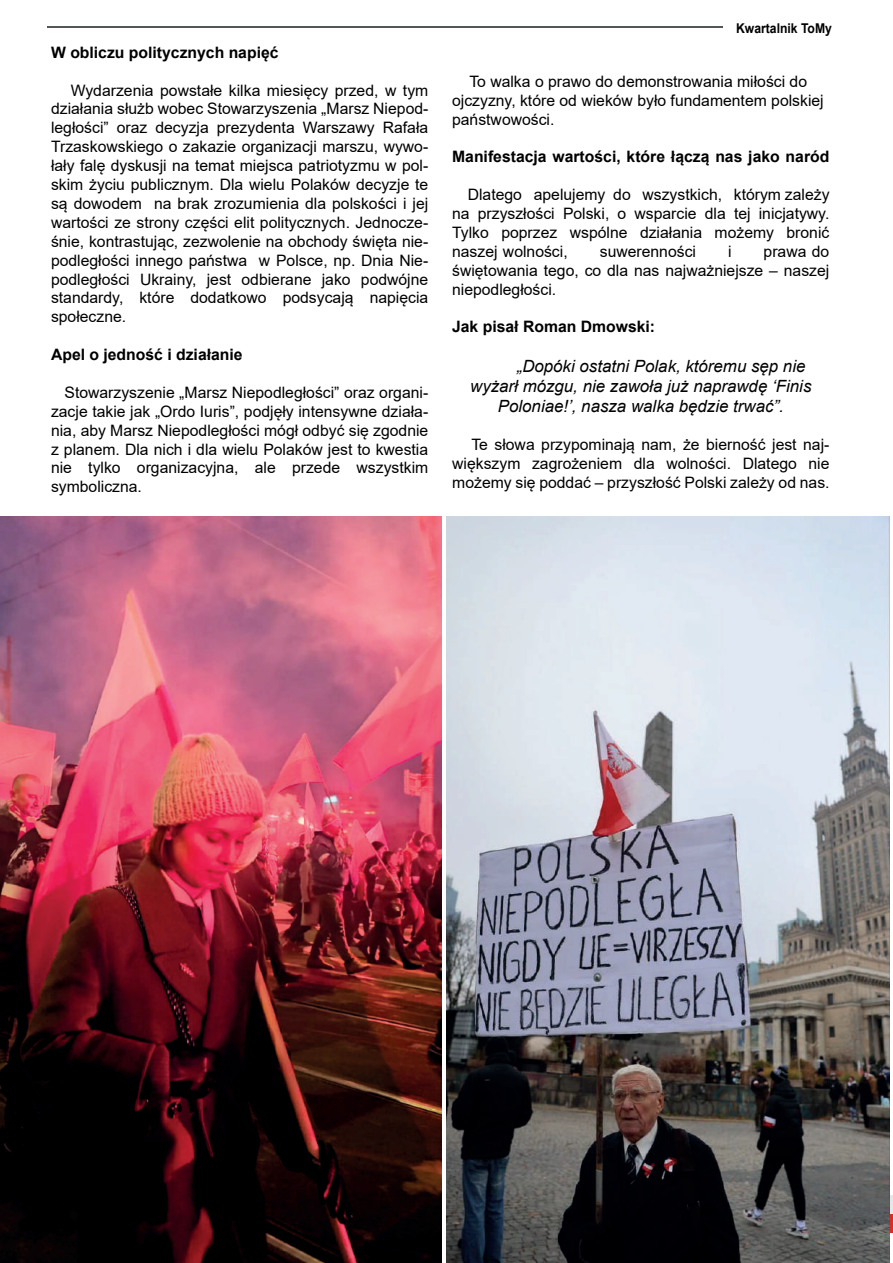
<style>
.page{position:relative;width:893px;height:1263px;background:#fff}
.page>*{position:absolute;margin:0;border:0;box-sizing:border-box;transform-origin:0 0}
.t1{font:italic 16.8px "Arial";color:#000001}
.t2{font:15.75px/18.9px "Arial";color:#000001;text-align:justify}
.t3{font:700 15.75px "Arial";color:#000001}
.t4{font:700 13.5px "Arial";color:#000001;scale:.9 1}
</style>
<div class="page">
<svg style="left:889px;top:1214px;width:4px;height:19px"></svg>
<svg style="left:889px;top:1196px;width:4px;height:18px"></svg>
<hr style="left:47px;top:26px;width:675px;height:1px;background:#535657">
<img style="left:0;top:516px;width:442px;height:747px">
<img style="left:446px;top:517px;width:443px;height:746px">
<p class="t3" style="left:51px;top:41px;width:229px">W obliczu politycznych napięć</p>
<p class="t2" style="left:51px;top:80px;width:379px;text-indent:20px">Wydarzenia powstałe kilka miesięcy przed, w tym działania służb wobec Stowarzyszenia „Marsz Niepod&shy;ległości” oraz decyzja prezydenta Warszawy Rafała Trzaskowskiego o zakazie organizacji marszu, wywo&shy;łały falę dyskusji na temat miejsca patriotyzmu w pol&shy;skim życiu publicznym. Dla wielu Polaków decyzje te są dowodem na brak zrozumienia dla polskości i jej wartości ze strony części elit politycznych. Jednocze&shy;śnie, kontrastując, zezwolenie na obchody święta nie&shy;podległości innego państwa w Polsce, np. Dnia Nie&shy;podległości Ukrainy, jest odbierane jako podwójne standardy, które dodatkowo podsycają napięcia społeczne.</p>
<p class="t3" style="left:51px;top:343px;width:193px">Apel o jedność i działanie</p>
<p class="t2" style="left:51px;top:383px;width:379px;text-indent:14px">Stowarzyszenie „Marsz Niepodległości” oraz organi&shy;zacje takie jak „Ordo Iuris”, podjęły intensywne działa&shy;nia, aby Marsz Niepodległości mógł odbyć się zgodnie z planem. Dla nich i dla wielu Polaków jest to kwestia nie tylko organizacyjna, ale przede wszystkim symboliczna.</p>
<p class="t4" style="left:736px;top:18px;width:108px">Kwartalnik ToMy</p>
<p class="t2" style="left:452px;top:72px;width:373px;text-align:left;text-indent:17px">To walka o prawo do demonstrowania miłości do ojczyzny, które od wieków było fundamentem polskiej państwowości.</p>
<p class="t3" style="left:452px;top:146px;width:379px">Manifestacja wartości, które łączą nas jako naród</p>
<p class="t2" style="left:452px;top:185px;width:379px;text-indent:16px">Dlatego apelujemy do wszystkich, którym zależy na przyszłości Polski, o wsparcie dla tej inicjatywy.<br>Tylko poprzez wspólne działania możemy bronić naszej wolności,</p>
<p class="t2" style="left:600px;top:242px;width:98px">suwerenności</p>
<p class="t2" style="left:728px;top:242px;width:5px">i</p>
<p class="t2" style="left:452px;top:242px;width:379px;text-indent:311px">prawa do świętowania tego, co dla nas najważniejsze – naszej niepodległości.</p>
<p class="t3" style="left:452px;top:316px;width:204px">Jak pisał Roman Dmowski:</p>
<p class="t1" style="left:517px;top:355px;width:290px">„Dopóki ostatni Polak, któremu sęp nie</p>
<p class="t1" style="left:470px;top:375px;width:343px">wyżarł mózgu, nie zawoła już naprawdę ‘Finis</p>
<p class="t1" style="left:498px;top:395px;width:287px">Poloniae!’, nasza walka będzie trwać”.</p>
<p class="t2" style="left:452px;top:435px;width:379px;text-indent:19px">Te słowa przypominają nam, że bierność jest naj&shy;większym zagrożeniem dla wolności. Dlatego nie możemy się poddać – przyszłość Polski zależy od nas.</p>
</div>
